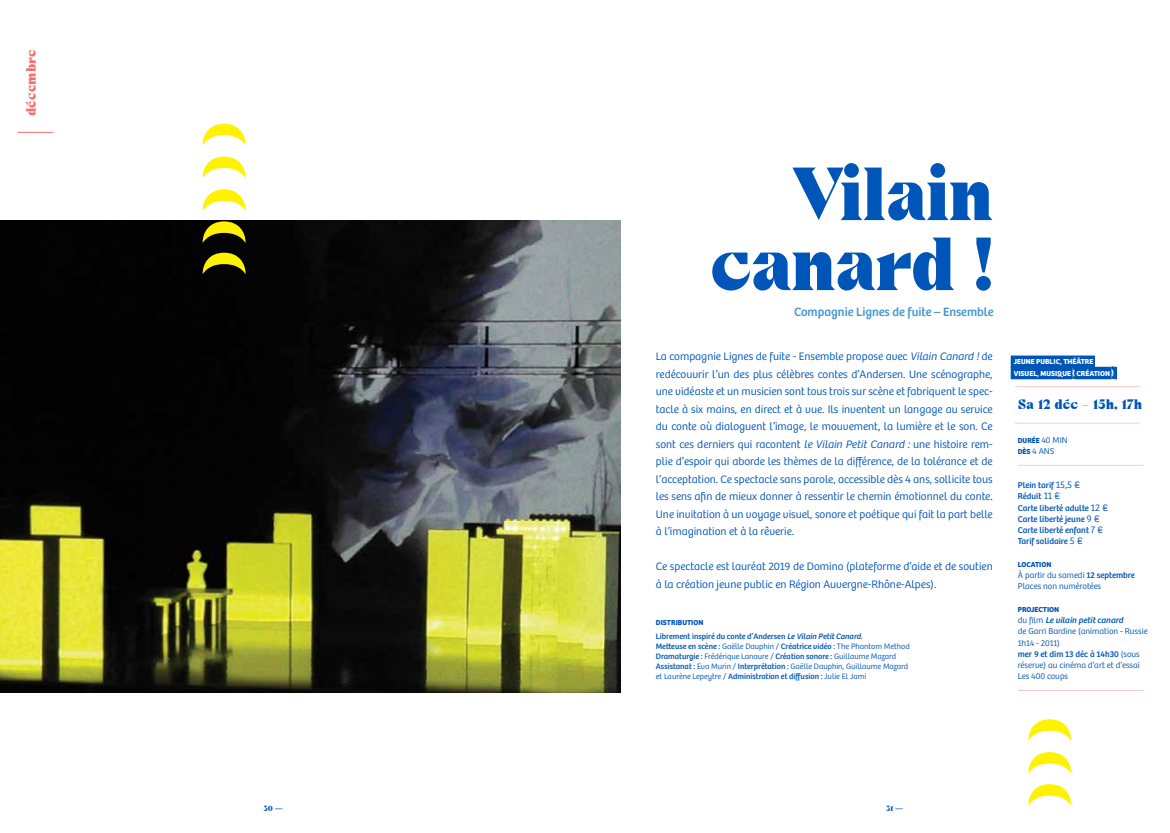
<style>
.page{position:relative;width:1170px;height:833px;background:#fff}
.page>*{position:absolute;margin:0;border:0;box-sizing:border-box;transform-origin:0 0}
.t1{font:900 75px/70px "Cako";letter-spacing:-.03em;color:#0055b8;text-align:right}
.t2{font:900 13.75px "Cako";letter-spacing:-.01em;color:#0055b8}
.t3{font:900 13.75px "Cako";color:#f3716d}
.t4{font:12.5px "Bree";color:#4495d1}
.t5{font:300 11.25px/17.5px "Bree";color:#0055b8;text-align:justify}
.t6{font:300 8.75px/11.2px "Bree";color:#0055b8}
.t7{font:8.75px/11.2px "Bree";color:#0055b8}
.t8{font:8.12px/10px "Bree";color:#0055b8}
.t9{font:700 7.5px/11.2px "Bree";color:#fff}
.t10{font:700 7.5px "Bree";color:#0055b8}
.t11{font:900 7.5px "Cako";color:#0055b8}
.s1{font-style:italic}
.s2{font-weight:300}
.s3{font-weight:300;font-size:8.75px}
.s4{font-weight:700;font-size:7.5px}
.s5{font-weight:300;font-size:10px}
.s6{font-weight:400}
.s7{font-weight:400;font-style:italic}
.s8{font-family:"Bree";font-weight:400}
</style>
<div class="page">
<div style="left:1010px;top:355px;width:84px;height:13px;background:#0055b8"></div>
<div style="left:1010px;top:367px;width:62px;height:12px;background:#0055b8"></div>
<svg style="left:1072px;top:368px;width:2px;height:11px"></svg>
<div style="left:1074px;top:367px;width:37px;height:12px;background:#0055b8"></div>
<svg style="left:1111px;top:366px;width:5px;height:13px"></svg>
<hr style="left:1014px;top:386px;width:126px;height:1px;background:#fbcdc9">
<hr style="left:1014px;top:423px;width:126px;height:1px;background:#fbcdc9">
<hr style="left:1017px;top:465px;width:126px;height:1px;background:#fbcdc9">
<hr style="left:1017px;top:690px;width:126px;height:1px;background:#fbcdc9">
<img style="left:0;top:220px;width:620px;height:472px">
<hr style="left:18px;top:132px;width:35px;height:1px;background:#f3716d">
<svg style="left:202px;top:221px;width:43px;height:22px"></svg>
<svg style="left:1028px;top:784px;width:43px;height:21px"></svg>
<svg style="left:202px;top:189px;width:43px;height:22px"></svg>
<svg style="left:1028px;top:752px;width:43px;height:21px"></svg>
<svg style="left:202px;top:157px;width:43px;height:21px"></svg>
<svg style="left:1028px;top:719px;width:43px;height:22px"></svg>
<svg style="left:202px;top:253px;width:43px;height:21px"></svg>
<svg style="left:202px;top:124px;width:43px;height:21px"></svg>
<p class="t3" style="left:23px;top:116px;width:68px;rotate:-90deg">décembre</p>
<h1 class="t1" style="left:710px;top:161px;width:285px">Vilain canard !</h1>
<p class="t4" style="left:794px;top:304px;width:201px">Compagnie Lignes de fuite – Ensemble</p>
<p class="t5" style="left:656px;top:348px;width:338px">La compagnie Lignes de fuite - Ensemble propose avec <span class="s1">Vilain Canard !</span> de redécouvrir l’un des plus célèbres contes d’Andersen. Une scénographe, une vidéaste et un musicien sont tous trois sur scène et fabriquent le spec&shy;tacle à six mains, en direct et à vue. Ils inventent un langage au service du conte où dialoguent l’image, le mouvement, la lumière et le son. Ce sont ces derniers qui racontent <span class="s1">le Vilain Petit Canard :</span> une histoire rem&shy;plie d’espoir qui aborde les thèmes de la différence, de la tolérance et de l’acceptation. Ce spectacle sans parole, accessible dès 4 ans, sollicite tous les sens afin de mieux donner à ressentir le chemin émotionnel du conte.<br>Une invitation à un voyage visuel, sonore et poétique qui fait la part belle à l’imagination et à la rêverie.</p>
<p class="t5" style="left:656px;top:558px;width:338px">Ce spectacle est lauréat 2019 de Domino (plateforme d’aide et de soutien à la création jeune public en Région Auvergne-Rhône-Alpes).</p>
<p class="t10" style="left:656px;top:618px;width:49px">DISTRIBUTION</p>
<p class="t8" style="left:656px;top:632px;width:255px">Librement inspiré du conte d’Andersen <span class="s1">Le Vilain Petit Canard.<br></span>Metteuse en scène : <span class="s2">Gaëlle Dauphin /</span> Créatrice vidéo : <span class="s2">The Phantom Method </span>Dramaturgie : <span class="s2">Frédérique Lanaure /</span> Création sonore : <span class="s2">Guillaume Mazard </span>Assistanat : <span class="s2">Eva Murin /</span> Interprétation : <span class="s2">Gaëlle Dauphin, Guillaume Mazard et Laurène Lepeytre /</span> Administration et diffusion : <span class="s2">Julie El Jami</span></p>
<p class="t9" style="left:1013px;top:356px;width:102px">JEUNE PUBLIC, THÉÂTRE<br>VISUEL, MUSI QUE ( CRÉATION )</p>
<p class="t2" style="left:1017px;top:396px;width:126px">Sa 12 déc – 15h, 17h</p>
<p class="t10" style="left:1017px;top:436px;width:41px">DURÉE <span class="s3">40 min</span></p>
<p class="t6" style="left:1017px;top:446px;width:27px"><span class="s4">DÈS</span> 4 ans</p>
<p class="t7" style="left:1017px;top:479px;width:91px">Plein tarif <span class="s5">15,5 €<br></span>Réduit <span class="s5">11 €<br></span>Carte liberté adulte <span class="s5">12 €<br></span>Carte liberté jeune <span class="s5">9 €<br></span>Carte liberté enfant <span class="s5">7 €<br></span>Tarif solidaire <span class="s5">5 €</span></p>
<p class="t10" style="left:1017px;top:560px;width:35px">LOCATION</p>
<p class="t6" style="left:1017px;top:570px;width:119px">à partir du samedi <span class="s6">12 septembre<br></span>Places non numérotées</p>
<p class="t10" style="left:1017px;top:605px;width:43px">PROJ ECTION</p>
<p class="t6" style="left:1017px;top:615px;width:131px">du film <span class="s7">Le vilain petit canard<br></span>de Garri Bardine (animation - Russie<br>1h14 - 2011)<br><span class="s6">mer 9 et dim 13 déc à 14h30</span> (sous réserve) au cinéma d’art et d’essai<br>Les 400 coups</p>
<p class="t11" style="left:264px;top:804px;width:20px">30 <span class="s8">—</span></p>
<p class="t11" style="left:886px;top:804px;width:18px">31 <span class="s8">—</span></p>
</div>
